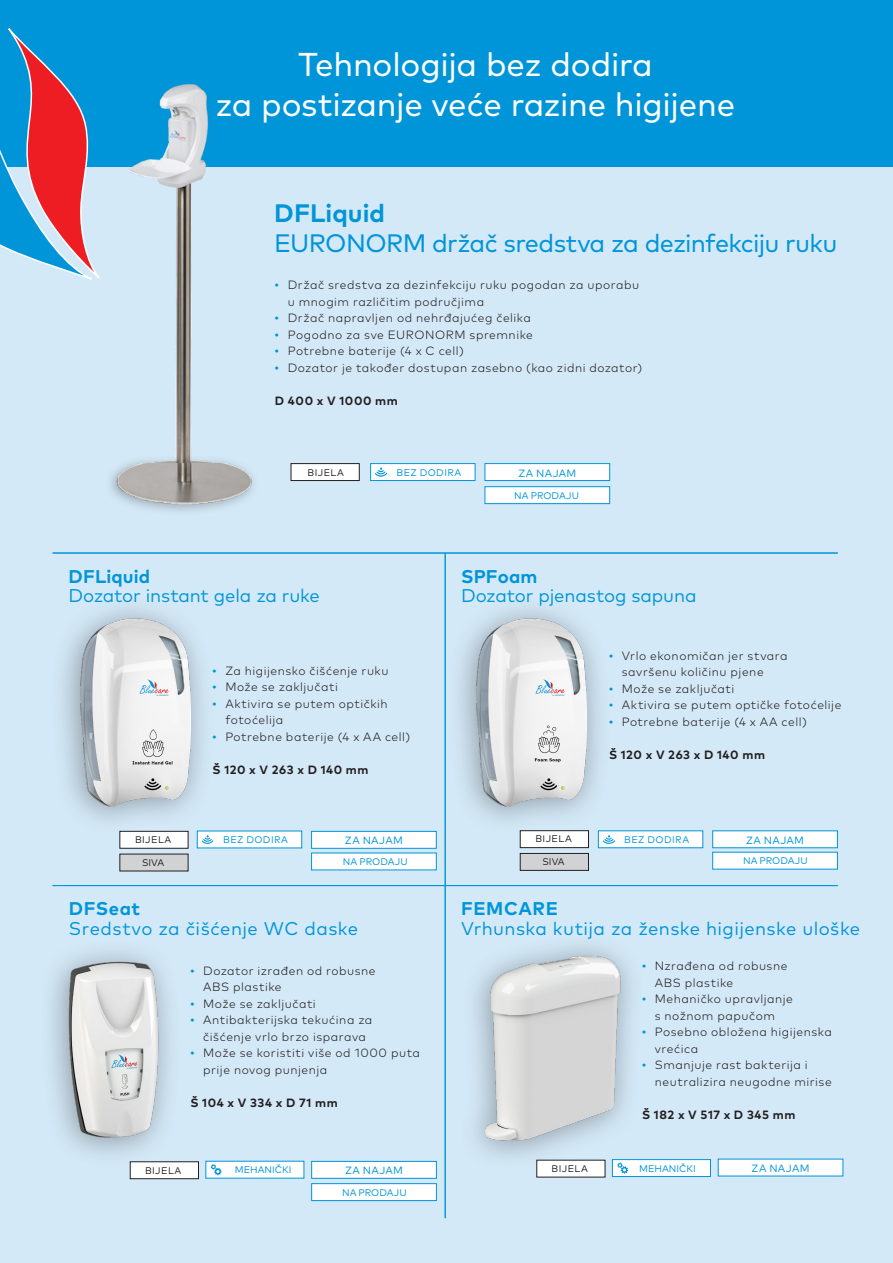
<style>
.page{position:relative;width:893px;height:1263px;background:#fff}
.page>*{position:absolute;margin:0;border:0;box-sizing:border-box;transform-origin:0 0}
.Headline___Rot___12{font:33px "Mark Pro";letter-spacing:-.01em;color:#fff}
.MP_BOOK{font:25.2px/30.3px "Mark Pro";letter-spacing:-.025em;color:#0095d9}
.t1{font:18.45px/19.5px "Mark Pro";letter-spacing:.005em;color:#0095d9}
.t2{font:300 12px/16.5px "Mark Pro";letter-spacing:.045em;color:#231f20}
.Schlagworte{font:700 12px "Mark Pro";letter-spacing:.05em;color:#231f20}
.t3{font:10.5px "Mark Pro";letter-spacing:.03em;color:#0095d9}
.t4{font:9.6px "Mark Pro";letter-spacing:.005em;color:#0095d9}
.t5{font:9.6px "Mark Pro";letter-spacing:.04em;color:#231f20}
.t6{font:9.6px "Mark Pro";letter-spacing:.045em;color:#0095d9}
.s1{font-weight:700}
.s2{font-family:"Asap";font-weight:400;color:#0095d9}
</style>
<div class="page">
<div style="left:0;top:0;width:893px;height:167px;background:#0095d9"></div>
<div style="left:0;top:167px;width:893px;height:1096px;background:#d4e9f7"></div>
<div style="left:49px;top:594px;width:167px;height:241px;background:#231f20;opacity:.41"></div>
<img style="left:80px;top:619px;width:110px;height:187px">
<svg style="left:0;top:28px;width:100px;height:252px"></svg>
<div style="left:446px;top:594px;width:166px;height:241px;background:#231f20;opacity:.41"></div>
<img style="left:477px;top:619px;width:110px;height:187px">
<div style="left:38px;top:938px;width:145px;height:230px;background:#231f20;opacity:.41"></div>
<img style="left:65px;top:949px;width:99px;height:203px">
<img style="left:477px;top:951px;width:149px;height:200px">
<img style="left:128px;top:83px;width:81px;height:371px">
<div style="left:104px;top:454px;width:156px;height:63px;background:#231f20;opacity:.38"></div>
<img style="left:104px;top:464px;width:156px;height:43px">
<svg style="left:119px;top:830px;width:70px;height:42px"></svg>
<svg style="left:290px;top:463px;width:70px;height:18px"></svg>
<hr style="left:445px;top:553px;width:1px;height:665px;background:#0095d9">
<hr style="left:53px;top:885px;width:785px;height:1px;background:#0095d9">
<hr style="left:53px;top:553px;width:785px;height:1px;background:#0095d9">
<svg style="left:311px;top:831px;width:126px;height:40px"></svg>
<svg style="left:519px;top:830px;width:70px;height:41px"></svg>
<svg style="left:712px;top:830px;width:126px;height:40px"></svg>
<svg style="left:129px;top:1161px;width:70px;height:18px"></svg>
<svg style="left:205px;top:1160px;width:100px;height:19px"></svg>
<svg style="left:536px;top:1159px;width:70px;height:19px"></svg>
<svg style="left:612px;top:1159px;width:99px;height:18px"></svg>
<svg style="left:717px;top:1158px;width:127px;height:19px"></svg>
<svg style="left:484px;top:463px;width:126px;height:41px"></svg>
<svg style="left:311px;top:1160px;width:126px;height:41px"></svg>
<svg style="left:370px;top:463px;width:106px;height:18px"></svg>
<img style="left:373px;top:465px;width:16px;height:14px">
<svg style="left:197px;top:830px;width:105px;height:19px"></svg>
<img style="left:199px;top:833px;width:17px;height:13px">
<svg style="left:598px;top:830px;width:106px;height:18px"></svg>
<img style="left:601px;top:832px;width:16px;height:14px">
<p class="Headline___Rot___12" style="left:298px;top:40px;width:356px">Tehnologija bez dodira</p>
<p class="Headline___Rot___12" style="left:215px;top:80px;width:521px">za postizanje veće razine higijene</p>
<p class="MP_BOOK" style="left:274px;top:196px;width:565px"><span class="s1">DFLiquid<br></span>EURONORM držač sredstva za dezinfekciju ruku</p>
<p class="t2" style="left:288px;top:276px;width:353px;text-indent:-13px"><span class="s2">•</span> Držač sredstva za dezinfekciju ruku pogodan za uporabu u mnogim različitim područjima</p>
<p class="t2" style="left:275px;top:309px;width:257px"><span class="s2">•</span> Držač napravljen od nehrđajućeg čelika</p>
<p class="t2" style="left:275px;top:325px;width:259px"><span class="s2">•</span> Pogodno za sve EURONORM spremnike</p>
<p class="t2" style="left:275px;top:342px;width:190px"><span class="s2">•</span> Potrebne baterije (4 x C cell)</p>
<p class="t2" style="left:275px;top:358px;width:369px"><span class="s2">•</span> Dozator je također dostupan zasebno (kao zidni dozator)</p>
<p class="Schlagworte" style="left:275px;top:391px;width:124px">D 400 x V 1000 mm</p>
<p class="t5" style="left:308px;top:465px;width:38px">BIJELA</p>
<p class="t6" style="left:397px;top:465px;width:66px">BEZ DODIRA</p>
<p class="t3" style="left:518px;top:465px;width:60px">ZA NAJAM</p>
<p class="t4" style="left:514px;top:488px;width:66px">NA PRODAJU</p>
<p class="t1" style="left:68px;top:565px;width:253px"><span class="s1">DFLiquid<br></span>Dozator instant gela za ruke</p>
<p class="t1" style="left:461px;top:565px;width:237px"><span class="s1">SPFoam<br></span>Dozator pjenastog sapuna</p>
<p class="t2" style="left:213px;top:661px;width:177px"><span class="s2">•</span> Za higijensko čišćenje ruku</p>
<p class="t2" style="left:213px;top:678px;width:127px"><span class="s2">•</span> Može se zaključati</p>
<p class="t2" style="left:225px;top:694px;width:164px;text-indent:-13px"><span class="s2">•</span> Aktivira se putem optičkih fotoćelija</p>
<p class="t2" style="left:213px;top:727px;width:199px"><span class="s2">•</span> Potrebne baterije (4 x AA cell)</p>
<p class="Schlagworte" style="left:213px;top:760px;width:157px">Š 120 x V 263 x D 140 mm</p>
<p class="t2" style="left:622px;top:646px;width:167px;text-indent:-13px"><span class="s2">•</span> Vrlo ekonomičan jer stvara savršenu količinu pjene</p>
<p class="t2" style="left:609px;top:679px;width:127px"><span class="s2">•</span> Može se zaključati</p>
<p class="t2" style="left:609px;top:696px;width:234px"><span class="s2">•</span> Aktivira se putem optičke fotoćelije</p>
<p class="t2" style="left:609px;top:712px;width:199px"><span class="s2">•</span> Potrebne baterije (4 x AA cell)</p>
<p class="Schlagworte" style="left:609px;top:746px;width:157px">Š 120 x V 263 x D 140 mm</p>
<p class="t3" style="left:345px;top:833px;width:60px">ZA NAJAM</p>
<p class="t5" style="left:535px;top:832px;width:38px">BIJELA</p>
<p class="t5" style="left:542px;top:854px;width:24px">SIVA</p>
<p class="t4" style="left:743px;top:854px;width:66px">NA PRODAJU</p>
<p class="t6" style="left:223px;top:833px;width:66px">BEZ DODIRA</p>
<p class="t6" style="left:624px;top:832px;width:66px">BEZ DODIRA</p>
<p class="t5" style="left:135px;top:832px;width:38px">BIJELA</p>
<p class="t5" style="left:142px;top:855px;width:24px">SIVA</p>
<p class="t4" style="left:343px;top:854px;width:66px">NA PRODAJU</p>
<p class="t3" style="left:746px;top:832px;width:60px">ZA NAJAM</p>
<p class="t1" style="left:69px;top:897px;width:291px"><span class="s1">DFSeat<br></span>Sredstvo za čišćenje WC daske</p>
<p class="t2" style="left:203px;top:961px;width:174px;text-indent:-13px"><span class="s2">•</span> Dozator izrađen od robusne<br>ABS plastike</p>
<p class="t2" style="left:190px;top:994px;width:127px"><span class="s2">•</span> Može se zaključati</p>
<p class="t2" style="left:190px;top:1011px;width:183px;text-align:center"><span class="s2">•</span> Antibakterijska tekućina za čišćenje vrlo brzo isparava</p>
<p class="t2" style="left:203px;top:1044px;width:218px;text-indent:-13px"><span class="s2">•</span> Može se koristiti više od 1000 puta prije novog punjenja</p>
<p class="Schlagworte" style="left:190px;top:1093px;width:149px">Š 104 x V 334 x D 71 mm</p>
<p class="t1" style="left:461px;top:897px;width:401px"><span class="s1">FEMCARE<br></span>Vrhunska kutija za ženske higijenske uloške</p>
<p class="t2" style="left:655px;top:957px;width:134px;text-indent:-13px"><span class="s2">•</span> Nzrađena od robusne<br>ABS plastike</p>
<p class="t2" style="left:642px;top:990px;width:152px;text-align:center"><span class="s2">•</span> Mehaničko upravljanje s nožnom papučom</p>
<p class="t2" style="left:655px;top:1023px;width:178px;text-indent:-13px"><span class="s2">•</span> Posebno obložena higijenska vrećica</p>
<p class="t2" style="left:655px;top:1056px;width:178px;text-indent:-13px"><span class="s2">•</span> Smanjuje rast bakterija i neutralizira neugodne mirise</p>
<p class="Schlagworte" style="left:642px;top:1105px;width:155px">Š 182 x V 517 x D 345 mm</p>
<p class="t5" style="left:145px;top:1163px;width:38px">BIJELA</p>
<p class="t4" style="left:235px;top:1163px;width:58px">MEHANIČKI</p>
<p class="t3" style="left:345px;top:1163px;width:60px">ZA NAJAM</p>
<p class="t5" style="left:552px;top:1162px;width:38px">BIJELA</p>
<p class="t4" style="left:639px;top:1161px;width:58px">MEHANIČKI</p>
<p class="t3" style="left:752px;top:1160px;width:60px">ZA NAJAM</p>
<p class="t4" style="left:342px;top:1185px;width:66px">NA PRODAJU</p>
</div>
